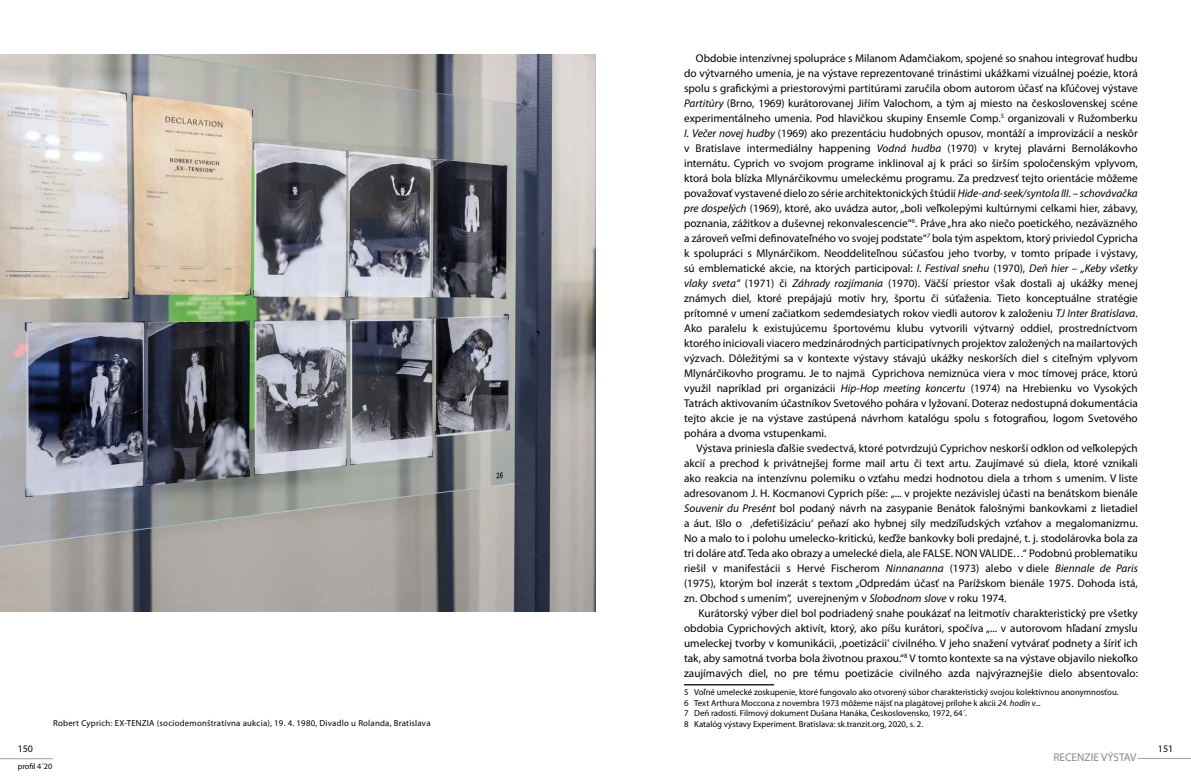
<style>
.page{position:relative;width:1191px;height:780px;background:#fff}
.page>*{position:absolute;margin:0;border:0;box-sizing:border-box;transform-origin:0 0}
.t1{font:11.25px/15px "Myriad Pro";color:#000;text-align:justify}
.t2{font:11.25px "Myriad Pro";color:#87888a}
.t3{font:10px "Myriad Pro";color:#000}
.t4{font:8.75px/10.5px "Myriad Pro";color:#000}
.t5{font:8.75px "Myriad Pro";letter-spacing:.025em;color:#000}
.t6{font:8.12px "Myriad Pro";color:#000}
.s1{font-style:italic}
.s2{font-family:"Arial"}
</style>
<div class="page">
<hr style="left:0;top:758px;width:53px;height:1px;background:#9c9e9f">
<hr style="left:1137px;top:758px;width:54px;height:1px;background:#9c9e9f">
<img style="left:0;top:54px;width:595px;height:557px">
<hr style="left:684px;top:684px;width:90px;height:1px;background:#000">
<p class="t5" style="left:53px;top:718px;width:379px">Robert Cyprich: EX-TENZIA (sociodemonštratívna aukcia), 19. 4. 1980, Divadlo u Rolanda, Bratislava</p>
<p class="t1" style="left:684px;top:51px;width:455px;text-indent:12px">Obdobie intenzívnej spolupráce s Milanom Adamčiakom, spojené so snahou integrovať hudbu do výtvarného umenia, je na výstave reprezentované trinástimi ukážkami vizuálnej poézie, ktorá spolu s grafickými a priestorovými partitúrami zaručila obom autorom účasť na kľúčovej výstave <span class="s1">Partitúry</span> (Brno, 1969) kurátorovanej Jiřím Valochom, a tým aj miesto na československej scéne experimentálneho umenia. Pod hlavičkou skupiny Ensemle Comp.<sup>5</sup> organizovali v Ružomberku <span class="s1">I. Večer novej hudby</span> (1969) ako prezentáciu hudobných opusov, montáží a improvizácií a neskôr v Bratislave intermediálny happening <span class="s1">Vodná hudba</span> (1970) v krytej plavárni Bernolákovho internátu. Cyprich vo svojom programe inklinoval aj k práci so širším spoločenským vplyvom, ktorá bola blízka Mlynárčikovmu umeleckému programu. Za predzvesť tejto orientácie môžeme považovať vystavené dielo zo série architektonických štúdií <span class="s1">Hide-and-seek/syntola III.</span> – <span class="s1">schovávačka pre dospelých</span> (1969), ktoré, ako uvádza autor, „boli veľkolepými kultúrnymi celkami hier, zábavy, poznania, zážitkov a duševnej rekonvalescencie“<sup>6</sup>. Práve „hra ako niečo poetického, nezáväzného a zároveň veľmi definovateľného vo svojej podstate“<sup>7</sup> bola tým aspektom, ktorý priviedol Cypricha k spolupráci s Mlynárčikom. Neoddeliteľnou súčasťou jeho tvorby, v tomto prípade i výstavy, sú emblematické akcie, na ktorých participoval: <span class="s1">I. Festival snehu</span> (1970), <span class="s1">Deň hier – „Keby všetky vlaky sveta“</span> (1971) či <span class="s1">Záhrady rozjímania</span> (1970). Väčší priestor však dostali aj ukážky menej známych diel, ktoré prepájajú motív hry, športu či súťaženia. Tieto konceptuálne stratégie prítomné v umení začiatkom sedemdesiatych rokov viedli autorov k založeniu <span class="s1">TJ Inter Bratislava</span>.<br>Ako paralelu k existujúcemu športovému klubu vytvorili výtvarný oddiel, prostredníctvom ktorého iniciovali viacero medzinárodných participatívnych projektov založených na mailartových výzvach. Dôležitými sa v kontexte výstavy stávajú ukážky neskorších diel s citeľným vplyvom Mlynárčikovho programu. Je to najmä Cyprichova nemiznúca viera v moc tímovej práce, ktorú využil napríklad pri organizácii <span class="s1">Hip-Hop meeting koncertu</span> (1974) na Hrebienku vo Vysokých Tatrách aktivovaním účastníkov Svetového pohára v lyžovaní. Doteraz nedostupná dokumentácia tejto akcie je na výstave zastúpená návrhom katalógu spolu s fotografiou, logom Svetového pohára a dvoma vstupenkami.</p>
<p class="t1" style="left:684px;top:440px;width:455px;text-indent:12px">Výstava priniesla ďalšie svedectvá, ktoré potvrdzujú Cyprichov neskorší odklon od veľkolepých akcií a prechod k privátnejšej forme mail artu či text artu. Zaujímavé sú diela, ktoré vznikali ako reakcia na intenzívnu polemiku o vzťahu medzi hodnotou diela a trhom s umením. V liste adresovanom J. H. Kocmanovi Cyprich píše: „... v projekte nezávislej účasti na benátskom bienále <span class="s1">Souvenir du Presént</span> bol podaný návrh na zasypanie Benátok falošnými bankovkami z lietadiel a áut. Išlo o ,defetišizáciu‘ peňazí ako hybnej sily medziľudských vzťahov a megalomanizmu.<br>No a malo to i polohu umelecko-kritickú, keďže bankovky boli predajné, t. j. stodolárovka bola za tri doláre atď. Teda ako obrazy a umelecké diela, ale FALSE. NON VALIDE…“ Podobnú problematiku riešil v manifestácii s Hervé Fischerom <span class="s1">Ninnananna</span> (1973) alebo v diele <span class="s1">Biennale de Paris </span>(1975), ktorým bol inzerát s textom „Odpredám účasť na Parížskom bienále 1975. Dohoda istá, zn. Obchod s umením“, uverejneným v <span class="s1">Slobodnom slove</span> v roku 1974.</p>
<p class="t1" style="left:684px;top:605px;width:455px;text-indent:15px">Kurátorský výber diel bol podriadený snahe poukázať na leitmotív charakteristický pre všetky obdobia Cyprichových aktivít, ktorý, ako píšu kurátori, spočíva „... v autorovom hľadaní zmyslu umeleckej tvorby v komunikácii, ,poetizácii<span class="s2">ʻ</span> civilného. V jeho snažení vytvárať podnety a šíriť ich tak, aby samotná tvorba bola životnou praxou.“<sup>8</sup> V tomto kontexte sa na výstave objavilo niekoľko zaujímavých diel, no pre tému poetizácie civilného azda najvýraznejšie dielo absentovalo:</p>
<p class="t4" style="left:684px;top:687px;width:436px">5 Voľné umelecké zoskupenie, ktoré fungovalo ako otvorený súbor charakteristický svojou kolektívnou anonymnosťou.<br>6 Text Arthura Moccona z novembra 1973 môžeme nájsť na plagátovej prílohe k akcii <span class="s1">24. hodín v...<br></span>7 Deň radosti. Filmový dokument Dušana Hanáka, Československo, 1972, 64´.<br>8 Katalóg výstavy Experiment. Bratislava: sk.tranzit.org, 2020, s. 2.</p>
<p class="t3" style="left:18px;top:742px;width:17px">150</p>
<p class="t3" style="left:1157px;top:742px;width:17px">151</p>
<p class="t6" style="left:18px;top:761px;width:36px">profil 4´20</p>
<p class="t2" style="left:1053px;top:751px;width:84px">RECENZIE VÝSTAV</p>
</div>
